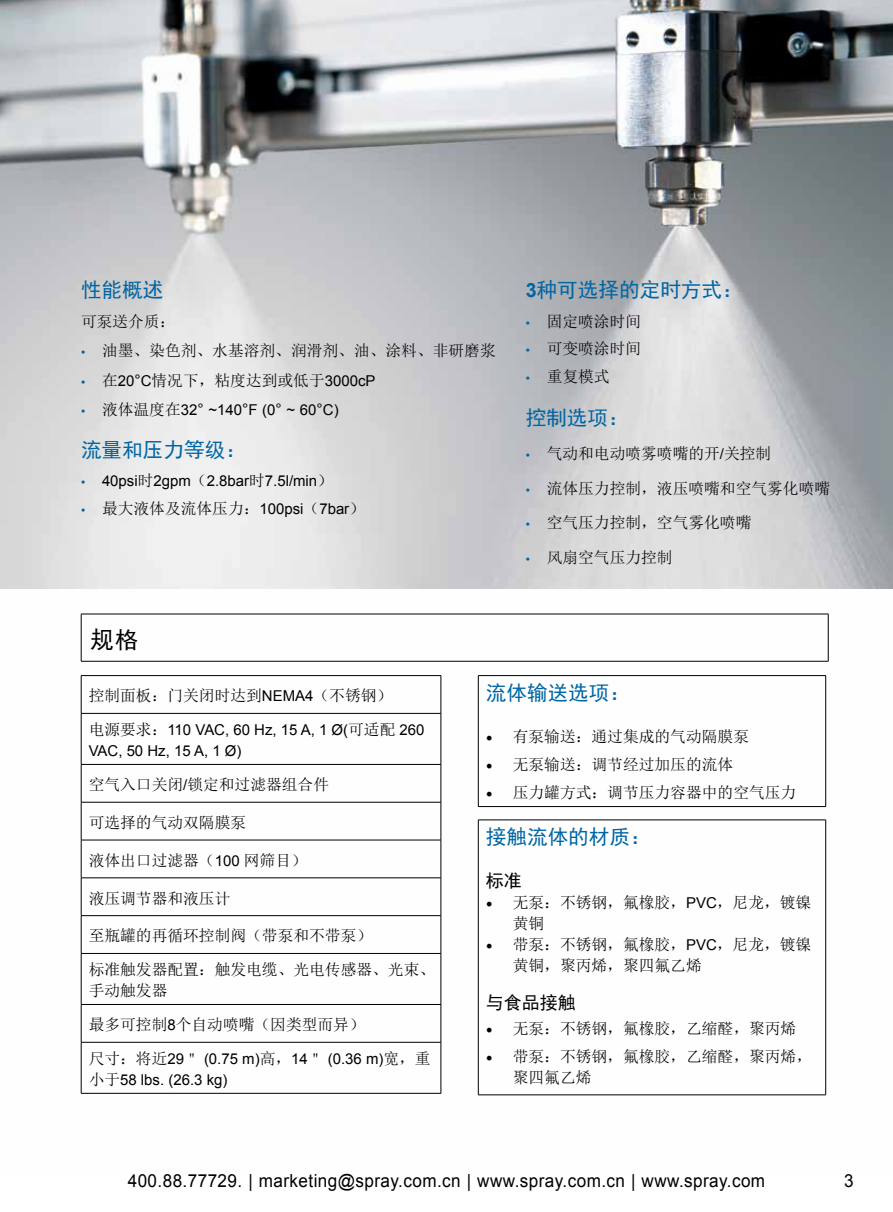
<style>
.page{position:relative;width:893px;height:1212px;background:#fff}
.page>*{position:absolute;margin:0;border:0;box-sizing:border-box;transform-origin:0 0}
.t1{font:23.7px "Sim Hei";color:#000}
.t2{font:20.7px "Sim Hei";color:#0065a4}
.t3{font:18px "Arial";letter-spacing:.025em;color:#000;scale:.95 1}
.t4{font:18px "Sim Hei";color:#000}
.t5{font:15.75px/21px "Sim Sun";color:#000}
.t6{font:15px/21px "Arial";color:#000}
.s1{font-family:"Myriad Pro";font-size:15px;color:#0065a4}
.s2{font-family:"Arial";font-size:15px}
.s3{font-family:"Arial"}
.s4{font-family:"Myriad Pro";color:#0065a4}
.s5{font-family:"Sim Sun";font-size:15.75px}
.s6{font-size:15.75px}
.s7{font-family:"Arial";font-weight:700;font-size:19.65px}
.s8{font-family:"Minion Pro";font-size:18px}
</style>
<div class="page">
<img style="left:0;top:588px;width:893px;height:508px">
<img style="left:0;top:0;width:893px;height:588px">
<hr style="left:81px;top:614px;width:747px;height:1px;background:#000">
<hr style="left:81px;top:614px;width:1px;height:47px;background:#000">
<hr style="left:828px;top:614px;width:1px;height:47px;background:#000">
<hr style="left:81px;top:661px;width:747px;height:1px;background:#000">
<hr style="left:81px;top:675px;width:360px;height:1px;background:#000">
<hr style="left:81px;top:676px;width:1px;height:37px;background:#000">
<hr style="left:441px;top:676px;width:1px;height:37px;background:#000">
<hr style="left:81px;top:713px;width:360px;height:1px;background:#000">
<hr style="left:81px;top:713px;width:1px;height:51px;background:#000">
<hr style="left:441px;top:713px;width:1px;height:51px;background:#000">
<hr style="left:81px;top:764px;width:360px;height:1px;background:#000">
<hr style="left:81px;top:764px;width:1px;height:38px;background:#000">
<hr style="left:441px;top:764px;width:1px;height:38px;background:#000">
<hr style="left:81px;top:802px;width:360px;height:1px;background:#000">
<hr style="left:81px;top:802px;width:1px;height:38px;background:#000">
<hr style="left:441px;top:802px;width:1px;height:38px;background:#000">
<hr style="left:81px;top:840px;width:360px;height:1px;background:#000">
<hr style="left:81px;top:840px;width:1px;height:38px;background:#000">
<hr style="left:441px;top:840px;width:1px;height:38px;background:#000">
<hr style="left:81px;top:877px;width:360px;height:1px;background:#000">
<hr style="left:81px;top:878px;width:1px;height:37px;background:#000">
<hr style="left:441px;top:878px;width:1px;height:37px;background:#000">
<hr style="left:81px;top:915px;width:360px;height:1px;background:#000">
<hr style="left:81px;top:916px;width:1px;height:37px;background:#000">
<hr style="left:441px;top:916px;width:1px;height:37px;background:#000">
<hr style="left:81px;top:953px;width:360px;height:1px;background:#000">
<hr style="left:81px;top:953px;width:1px;height:51px;background:#000">
<hr style="left:441px;top:953px;width:1px;height:51px;background:#000">
<hr style="left:81px;top:1004px;width:360px;height:1px;background:#000">
<hr style="left:81px;top:1005px;width:1px;height:37px;background:#000">
<hr style="left:441px;top:1005px;width:1px;height:37px;background:#000">
<hr style="left:81px;top:1042px;width:360px;height:1px;background:#000">
<hr style="left:81px;top:1042px;width:1px;height:51px;background:#000">
<hr style="left:441px;top:1042px;width:1px;height:51px;background:#000">
<hr style="left:81px;top:1093px;width:360px;height:1px;background:#000">
<hr style="left:478px;top:675px;width:348px;height:1px;background:#000">
<hr style="left:478px;top:676px;width:1px;height:130px;background:#000">
<hr style="left:825px;top:676px;width:1px;height:130px;background:#000">
<hr style="left:478px;top:806px;width:348px;height:1px;background:#000">
<hr style="left:478px;top:820px;width:348px;height:1px;background:#000">
<hr style="left:478px;top:820px;width:1px;height:275px;background:#000">
<hr style="left:825px;top:820px;width:1px;height:275px;background:#000">
<hr style="left:478px;top:1094px;width:348px;height:1px;background:#000">
<h2 class="t2" style="left:81px;top:279px;width:84px">性能概述</h2>
<p class="t5" style="left:81px;top:311px;width:96px">可泵送介质：</p>
<p class="t5" style="left:81px;top:340px;width:416px"><span class="s1">•</span> 油墨、染色剂、水基溶剂、润滑剂、油、涂料、非研磨浆</p>
<p class="t5" style="left:81px;top:370px;width:296px"><span class="s1">•</span> 在<span class="s2">20</span><span class="s3">°</span><span class="s2">C</span>情况下，粘度达到或低于<span class="s2">3000cP</span></p>
<p class="t6" style="left:81px;top:400px;width:259px"><span class="s4">•</span> <span class="s5">液体温度在</span>32<span class="s6">°</span> ~140<span class="s6">°</span>F (0<span class="s6">°</span> ~ 60<span class="s6">°</span>C)</p>
<h2 class="t2" style="left:81px;top:439px;width:166px">流量和压力等级：</h2>
<p class="t6" style="left:81px;top:471px;width:254px"><span class="s4">•</span> 40psi<span class="s5">时</span>2gpm<span class="s5">（</span>2.8bar<span class="s5">时</span>7.5l/min<span class="s5">）</span></p>
<p class="t5" style="left:81px;top:498px;width:286px"><span class="s1">•</span> 最大液体及流体压力：<span class="s2">100psi</span>（<span class="s2">7bar</span>）</p>
<h1 class="t1" style="left:90px;top:627px;width:50px">规格</h1>
<h2 class="t2" style="left:526px;top:279px;width:219px"><span class="s7">3</span>种可选择的定时方式：</h2>
<p class="t5" style="left:526px;top:311px;width:117px"><span class="s1">•</span> 固定喷涂时间</p>
<p class="t5" style="left:526px;top:338px;width:117px"><span class="s1">•</span> 可变喷涂时间</p>
<p class="t5" style="left:526px;top:366px;width:85px"><span class="s1">•</span> 重复模式</p>
<h2 class="t2" style="left:526px;top:407px;width:105px">控制选项：</h2>
<p class="t5" style="left:526px;top:443px;width:247px"><span class="s1">•</span> 气动和电动喷雾喷嘴的开<span class="s2">/</span>关控制</p>
<p class="t5" style="left:526px;top:478px;width:306px"><span class="s1">•</span> 流体压力控制，液压喷嘴和空气雾化喷嘴</p>
<p class="t5" style="left:526px;top:512px;width:227px"><span class="s1">•</span> 空气压力控制，空气雾化喷嘴</p>
<p class="t5" style="left:526px;top:547px;width:148px"><span class="s1">•</span> 风扇空气压力控制</p>
<p class="t5" style="left:89px;top:685px;width:305px">控制面板：门关闭时达到<span class="s2">NEMA4</span>（不锈钢）</p>
<p class="t6" style="left:89px;top:719px;width:337px"><span class="s5">电源要求：</span>110 VAC, 60 Hz, 15 A, 1 Ø(<span class="s5">可适配</span> 260<br>VAC, 50 Hz, 15 A, 1 Ø)</p>
<p class="t5" style="left:89px;top:774px;width:242px">空气入口关闭<span class="s2">/</span>锁定和过滤器组合件</p>
<p class="t5" style="left:89px;top:812px;width:159px">可选择的气动双隔膜泵</p>
<p class="t5" style="left:89px;top:849px;width:220px">液体出口过滤器（<span class="s2">100</span> 网筛目）</p>
<p class="t5" style="left:89px;top:887px;width:143px">液压调节器和液压计</p>
<p class="t5" style="left:89px;top:919px;width:348px;line-height:33.9px">至瓶罐的再循环控制阀（带泵和不带泵）<br>标准触发器配置：触发电缆、光电传感器、光束、</p>
<p class="t5" style="left:89px;top:974px;width:278px;line-height:33.9px">手动触发器<br>最多可控制<span class="s2">8</span>个自动喷嘴（因类型而异）</p>
<p class="t6" style="left:89px;top:1048px;width:344px"><span class="s5">尺寸：将近</span>29<span class="s5">＂</span> (0.75 m)<span class="s5">高，</span>14<span class="s5">＂</span> (0.36 m)<span class="s5">宽，重小于</span>58 lbs. (26.3 kg)</p>
<h2 class="t2" style="left:486px;top:682px;width:146px">流体输送选项：</h2>
<p class="t5" style="left:486px;top:726px;width:265px"><span class="s8">•</span> 有泵输送：通过集成的气动隔膜泵</p>
<p class="t5" style="left:486px;top:754px;width:249px"><span class="s8">•</span> 无泵输送：调节经过加压的流体</p>
<p class="t5" style="left:486px;top:781px;width:312px"><span class="s8">•</span> 压力罐方式：调节压力容器中的空气压力</p>
<h2 class="t2" style="left:486px;top:826px;width:166px">接触流体的材质：</h2>
<p class="t4" style="left:486px;top:871px;width:37px">标准</p>
<p class="t5" style="left:513px;top:891px;width:300px;text-indent:-27px"><span class="s8">•</span> 无泵：不锈钢，氟橡胶，<span class="s2">PVC</span>，尼龙，镀镍黄铜</p>
<p class="t5" style="left:513px;top:933px;width:300px;text-indent:-27px"><span class="s8">•</span> 带泵：不锈钢，氟橡胶，<span class="s2">PVC</span>，尼龙，镀镍黄铜，聚丙烯，聚四氟乙烯</p>
<p class="t4" style="left:486px;top:993px;width:91px">与食品接触</p>
<p class="t5" style="left:486px;top:1018px;width:312px"><span class="s8">•</span> 无泵：不锈钢，氟橡胶，乙缩醛，聚丙烯</p>
<p class="t5" style="left:513px;top:1045px;width:301px;text-indent:-27px"><span class="s8">•</span> 带泵：不锈钢，氟橡胶，乙缩醛，聚丙烯，聚四氟乙烯</p>
<p class="t3" style="left:128px;top:1168px;width:672px">400.88.77729. | marketing@spray.com.cn | www.spray.com.cn | www.spray.com</p>
<p class="t3" style="left:844px;top:1169px;width:12px">3</p>
</div>
